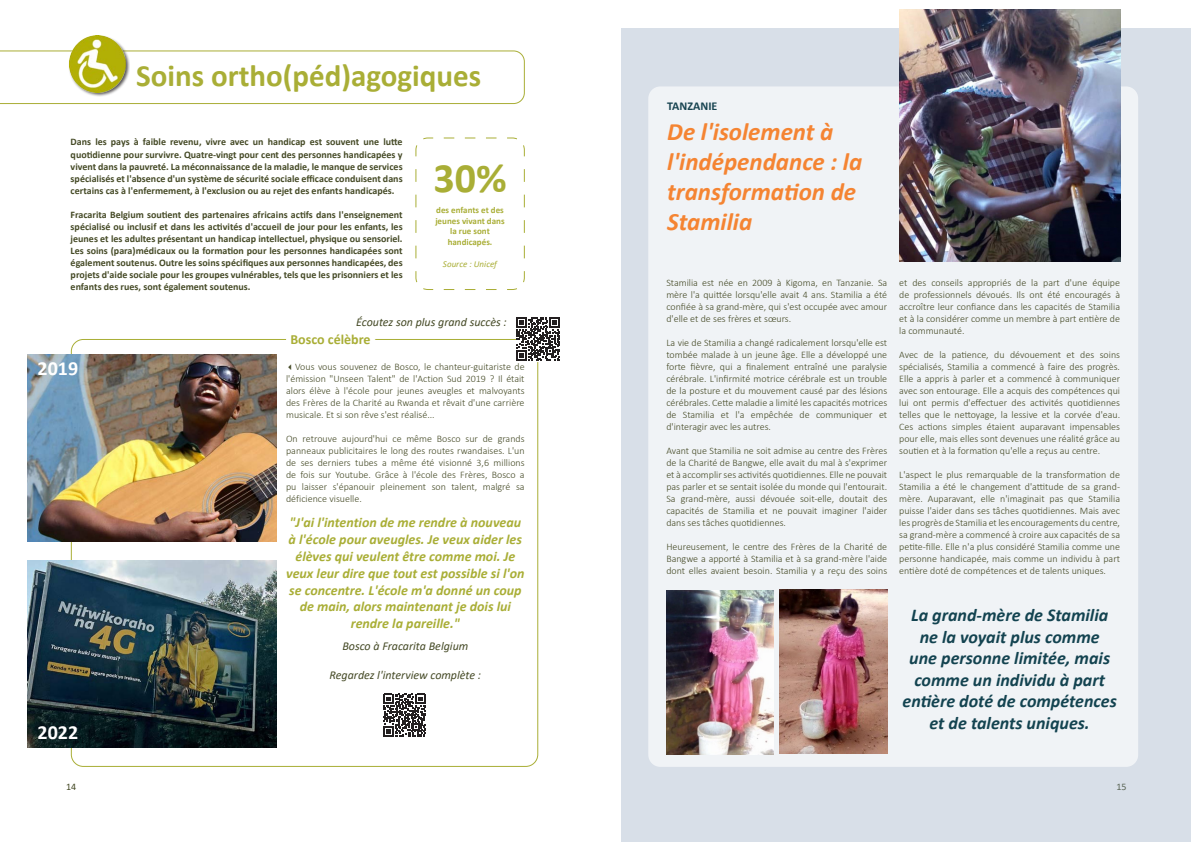
<style>
.page{position:relative;width:1191px;height:842px;background:#fff}
.page>*{position:absolute;margin:0;border:0;box-sizing:border-box;transform-origin:0 0}
.gewoon_tekst_wit_uitgevuld{font:700 42px "Calibri";color:#a9ae36}
.hoofdtitel{font:700 31px "Calibri";color:#a9ae36}
.t1{font:italic 700 25px/30px "Calibri";color:#f58432}
.t2{font:700 20px "Calibri";color:#fff}
.t3{font:italic 700 18px/21.6px "Calibri";color:#134350;text-align:center}
.t4{font:italic 700 14px/16.8px "Calibri";color:#a9ae36;text-align:center}
.t5{font:700 14px "Calibri";color:#a9ae36}
.t6{font:italic 12px "Calibri";color:#454a26}
.t7{font:700 12px "Calibri";color:#184451}
.t8{font:300 10px/12px "Calibri";color:#454a26;text-align:justify}
.t9{font:700 10px/12px "Calibri";color:#454a26;text-align:justify}
.t10{font:10px "Calibri";color:#454a26}
.gewoon_tekst_wit_uitgevuld-2{font:700 9px/10.8px "Calibri";color:#a9ae36;text-align:center}
.gewoon_tekst_wit_uitgevuld-3{font:italic 9px "Calibri";color:#a9ae36}
</style>
<div class="page">
<div style="left:621px;top:28px;width:570px;height:814px;background:#d8dfe8"></div>
<div style="left:648px;top:86px;width:490px;height:681px;background:#f0f3f6;border-radius:12px"></div>
<svg style="left:0;top:50px;width:525px;height:54px"></svg>
<div style="left:68px;top:35px;width:62px;height:62px;background:#231f20;opacity:.75"></div>
<img style="left:69px;top:36px;width:57px;height:56px">
<svg style="left:415px;top:137px;width:110px;height:153px"></svg>
<img style="left:666px;top:590px;width:108px;height:164px">
<img style="left:27px;top:354px;width:250px;height:187px">
<img style="left:27px;top:561px;width:250px;height:187px">
<svg style="left:383px;top:693px;width:42px;height:44px"></svg>
<svg style="left:383px;top:694px;width:43px;height:42px"></svg>
<svg style="left:516px;top:317px;width:44px;height:44px"></svg>
<img style="left:779px;top:590px;width:108px;height:163px">
<img style="left:899px;top:9px;width:221px;height:252px">
<p class="hoofdtitel" style="left:136px;top:54px;width:346px">Soins ortho(péd)agogiques</p>
<p class="t9" style="left:71px;top:136px;width:333px">Dans les pays à faible revenu, vivre avec un handicap est souvent une lutte quotidienne pour survivre. Quatre-vingt pour cent des personnes handicapées y vivent dans la pauvreté. La méconnaissance de la maladie, le manque de services spécialisés et l'absence d'un système de sécurité sociale efficace conduisent dans certains cas à l'enfermement, à l'exclusion ou au rejet des enfants handicapés.</p>
<p class="t9" style="left:71px;top:208px;width:333px">Fracarita Belgium soutient des partenaires africains actifs dans l'enseignement spécialisé ou inclusif et dans les activités d'accueil de jour pour les enfants, les jeunes et les adultes présentant un handicap intellectuel, physique ou sensoriel.<br>Les soins (para)médicaux ou la formation pour les personnes handicapées sont également soutenus. Outre les soins spécifiques aux personnes handicapées, des projets d'aide sociale pour les groupes vulnérables, tels que les prisonniers et les enfants des rues, sont également soutenus.</p>
<p class="gewoon_tekst_wit_uitgevuld" style="left:433px;top:148px;width:75px">30%</p>
<p class="gewoon_tekst_wit_uitgevuld-2" style="left:435px;top:204px;width:71px">des enfants et des jeunes vivant dans la rue sont handicapés.</p>
<p class="gewoon_tekst_wit_uitgevuld-3" style="left:443px;top:258px;width:56px">Source : Unicef</p>
<p class="t6" style="left:356px;top:314px;width:152px">Écoutez son plus grand succès :</p>
<p class="t2" style="left:38px;top:355px;width:42px">2019</p>
<p class="t2" style="left:38px;top:718px;width:42px">2022</p>
<p class="t5" style="left:290px;top:329px;width:82px">Bosco célèbre</p>
<p class="t8" style="left:286px;top:360px;width:240px">✓Vous vous souvenez de Bosco, le chanteur-guitariste de l'émission "Unseen Talent" de l'Action Sud 2019 ? Il était alors élève à l'école pour jeunes aveugles et malvoyants des Frères de la Charité au Rwanda et rêvait d'une carrière musicale. Et si son rêve s'est réalisé...</p>
<p class="t8" style="left:286px;top:432px;width:240px">On retrouve aujourd'hui ce même Bosco sur de grands panneaux publicitaires le long des routes rwandaises. L'un de ses derniers tubes a même été visionné 3,6 millions de fois sur Youtube. Grâce à l'école des Frères, Bosco a pu laisser s'épanouir pleinement son talent, malgré sa déficience visuelle.</p>
<p class="t4" style="left:286px;top:514px;width:240px">"J'ai l'intention de me rendre à nouveau à l'école pour aveugles. Je veux aider les élèves qui veulent être comme moi. Je veux leur dire que tout est possible si l'on se concentre. L'école m'a donné un coup de main, alors maintenant je dois lui rendre la pareille."</p>
<p class="t6" style="left:342px;top:637px;width:127px">Bosco à Fracarita Belgium</p>
<p class="t6" style="left:329px;top:666px;width:153px">Regardez l'interview complète :</p>
<p class="t7" style="left:667px;top:98px;width:52px">TANZANIE</p>
<p class="t1" style="left:667px;top:116px;width:196px">De l'isolement à l'indépendance : la transformation de<br>Stamilia</p>
<p class="t8" style="left:666px;top:277px;width:222px">Stamilia est née en 2009 à Kigoma, en Tanzanie. Sa mère l'a quittée lorsqu'elle avait 4 ans. Stamilia a été confiée à sa grand-mère, qui s'est occupée avec amour d'elle et de ses frères et sœurs.</p>
<p class="t8" style="left:666px;top:337px;width:222px">La vie de Stamilia a changé radicalement lorsqu'elle est tombée malade à un jeune âge. Elle a développé une forte fièvre, qui a finalement entraîné une paralysie cérébrale. L'infirmité motrice cérébrale est un trouble de la posture et du mouvement causé par des lésions cérébrales. Cette maladie a limité les capacités motrices de Stamilia et l'a empêchée de communiquer et d'interagir avec les autres.</p>
<p class="t8" style="left:666px;top:445px;width:222px">Avant que Stamilia ne soit admise au centre des Frères de la Charité de Bangwe, elle avait du mal à s'exprimer et à accomplir ses activités quotidiennes. Elle ne pouvait pas parler et se sentait isolée du monde qui l'entourait.<br>Sa grand-mère, aussi dévouée soit-elle, doutait des capacités de Stamilia et ne pouvait imaginer l'aider dans ses tâches quotidiennes.</p>
<p class="t8" style="left:666px;top:541px;width:222px">Heureusement, le centre des Frères de la Charité de Bangwe a apporté à Stamilia et à sa grand-mère l'aide dont elles avaient besoin. Stamilia y a reçu des soins</p>
<p class="t8" style="left:899px;top:277px;width:222px">et des conseils appropriés de la part d'une équipe de professionnels dévoués. Ils ont été encouragés à accroître leur confiance dans les capacités de Stamilia et à la considérer comme un membre à part entière de la communauté.</p>
<p class="t8" style="left:899px;top:349px;width:222px">Avec de la patience, du dévouement et des soins spécialisés, Stamilia a commencé à faire des progrès.<br>Elle a appris à parler et a commencé à communiquer avec son entourage. Elle a acquis des compétences qui lui ont permis d'effectuer des activités quotidiennes telles que le nettoyage, la lessive et la corvée d'eau.<br>Ces actions simples étaient auparavant impensables pour elle, mais elles sont devenues une réalité grâce au soutien et à la formation qu'elle a reçus au centre.</p>
<p class="t8" style="left:899px;top:469px;width:222px">L'aspect le plus remarquable de la transformation de Stamilia a été le changement d'attitude de sa grand&shy;mère. Auparavant, elle n'imaginait pas que Stamilia puisse l'aider dans ses tâches quotidiennes. Mais avec les progrès de Stamilia et les encouragements du centre, sa grand-mère a commencé à croire aux capacités de sa petite-fille. Elle n'a plus considéré Stamilia comme une personne handicapée, mais comme un individu à part entière doté de compétences et de talents uniques.</p>
<p class="t3" style="left:902px;top:603px;width:216px">La grand-mère de Stamilia ne la voyait plus comme<br>une personne limitée, mais comme un individu à part entière doté de compétences et de talents uniques.</p>
<p class="t10" style="left:66px;top:779px;width:12px">14</p>
<p class="t10" style="left:1116px;top:779px;width:12px">15</p>
</div>
